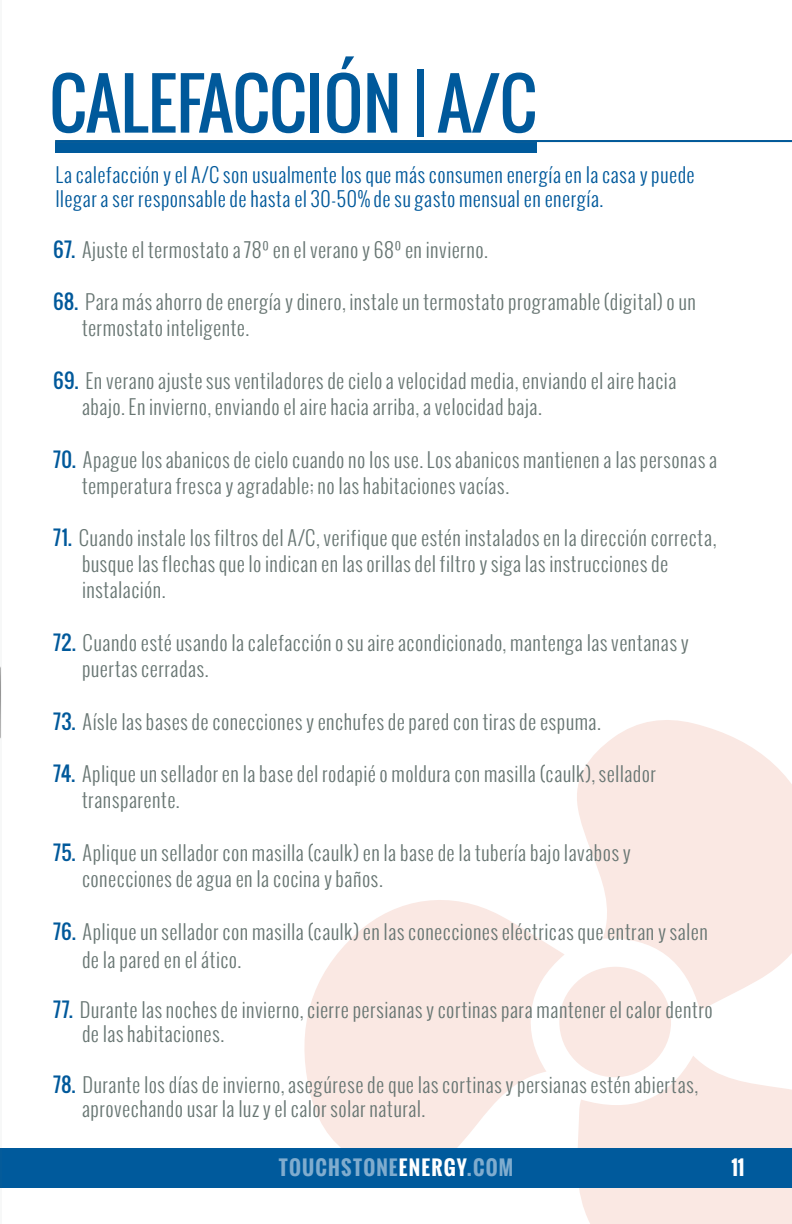
<style>
.page{position:relative;width:792px;height:1224px;background:#fff}
.page>*{position:absolute;margin:0;border:0;box-sizing:border-box;transform-origin:0 0}
.t1{font:68px "Oswald";color:#00599b}
.ListCopy{font:300 20px/26px "Oswald";letter-spacing:.02em;color:#687673}
.SubHead_Callout{font:300 20px/24px "Oswald";letter-spacing:.02em;color:#00599b}
.t2{font:700 20px "Oswald";letter-spacing:.06em;color:#80acce}
.t3{font:700 20px "Oswald";color:#fff}
.s1{font-weight:400;color:#00599b}
.s2{color:#fff}
</style>
<div class="page">
<svg style="left:304px;top:900px;width:260px;height:248px;fill:#fae8e3"></svg>
<svg style="left:577px;top:720px;width:215px;height:290px;fill:#fae8e3"></svg>
<svg style="left:578px;top:1056px;width:214px;height:168px"></svg>
<div style="left:559px;top:966px;width:112px;height:112px;background:#fae8e3;border-radius:50%"></div>
<div style="left:0;top:1148px;width:792px;height:40px;background:#005a9c"></div>
<div style="left:55px;top:141px;width:482px;height:12px;background:#005a9c"></div>
<hr style="left:55px;top:140px;width:737px;height:2px;background:#005a9c">
<hr style="left:0;top:0;width:2px;height:1224px;background:#687673">
<img style="left:0;top:386px;width:1px;height:512px">
<p class="t1" style="left:49px;top:52px;width:489px">CALEFACCIÓN | A/C</p>
<p class="SubHead_Callout" style="left:55px;top:162px;width:641px">La calefacción y el A/C son usualmente los que más consumen energía en la casa y puede llegar a ser responsable de hasta el 30-50% de su gasto mensual en energía.</p>
<p class="ListCopy" style="left:53px;top:236px;width:436px"><span class="s1">67.</span> Ajuste el termostato a 78º en el verano y 68º en invierno.</p>
<p class="ListCopy" style="left:82px;top:289px;width:615px;text-indent:-29px"><span class="s1">68.</span> Para más ahorro de energía y dinero, instale un termostato programable (digital) o un termostato inteligente.</p>
<p class="ListCopy" style="left:82px;top:368px;width:596px;text-indent:-29px"><span class="s1">69.</span> En verano ajuste sus ventiladores de cielo a velocidad media, enviando el aire hacia abajo. En invierno, enviando el aire hacia arriba, a velocidad baja.</p>
<p class="ListCopy" style="left:82px;top:446px;width:637px;text-indent:-29px"><span class="s1">70.</span> Apague los abanicos de cielo cuando no los use. Los abanicos mantienen a las personas a temperatura fresca y agradable; no las habitaciones vacías.</p>
<p class="ListCopy" style="left:82px;top:525px;width:636px;text-indent:-29px"><span class="s1">71.</span> Cuando instale los filtros del A/C, verifique que estén instalados en la dirección correcta, busque las flechas que lo indican en las orillas del filtro y siga las instrucciones de instalación.</p>
<p class="ListCopy" style="left:82px;top:630px;width:608px;text-indent:-29px"><span class="s1">72.</span> Cuando esté usando la calefacción o su aire acondicionado, mantenga las ventanas y puertas cerradas.</p>
<p class="ListCopy" style="left:53px;top:708px;width:549px"><span class="s1">73.</span> Aísle las bases de conecciones y enchufes de pared con tiras de espuma.</p>
<p class="ListCopy" style="left:82px;top:761px;width:576px;text-indent:-29px"><span class="s1">74.</span> Aplique un sellador en la base del rodapié o moldura con masilla (caulk), sellador transparente.</p>
<p class="ListCopy" style="left:82px;top:840px;width:550px;text-indent:-29px"><span class="s1">75.</span> Aplique un sellador con masilla (caulk) en la base de la tubería bajo lavabos y conecciones de agua en la cocina y baños.</p>
<p class="ListCopy" style="left:82px;top:917px;width:628px;line-height:28px;text-indent:-29px"><span class="s1">76.</span> Aplique un sellador con masilla (caulk) en las conecciones eléctricas que entran y salen de la pared en el ático.</p>
<p class="ListCopy" style="left:82px;top:998px;width:632px;line-height:24px;text-indent:-29px"><span class="s1">77.</span> Durante las noches de invierno, cierre persianas y cortinas para mantener el calor dentro de las habitaciones.</p>
<p class="ListCopy" style="left:82px;top:1072px;width:618px;line-height:24px;text-indent:-29px"><span class="s1">78.</span> Durante los días de invierno, asegúrese de que las cortinas y persianas estén abiertas, aprovechando usar la luz y el calor solar natural.</p>
<p class="t2" style="left:279px;top:1153px;width:236px">TOUCHSTONE<span class="s2">ENERGY</span>.COM</p>
<p class="t3" style="left:731px;top:1153px;width:15px">11</p>
</div>
